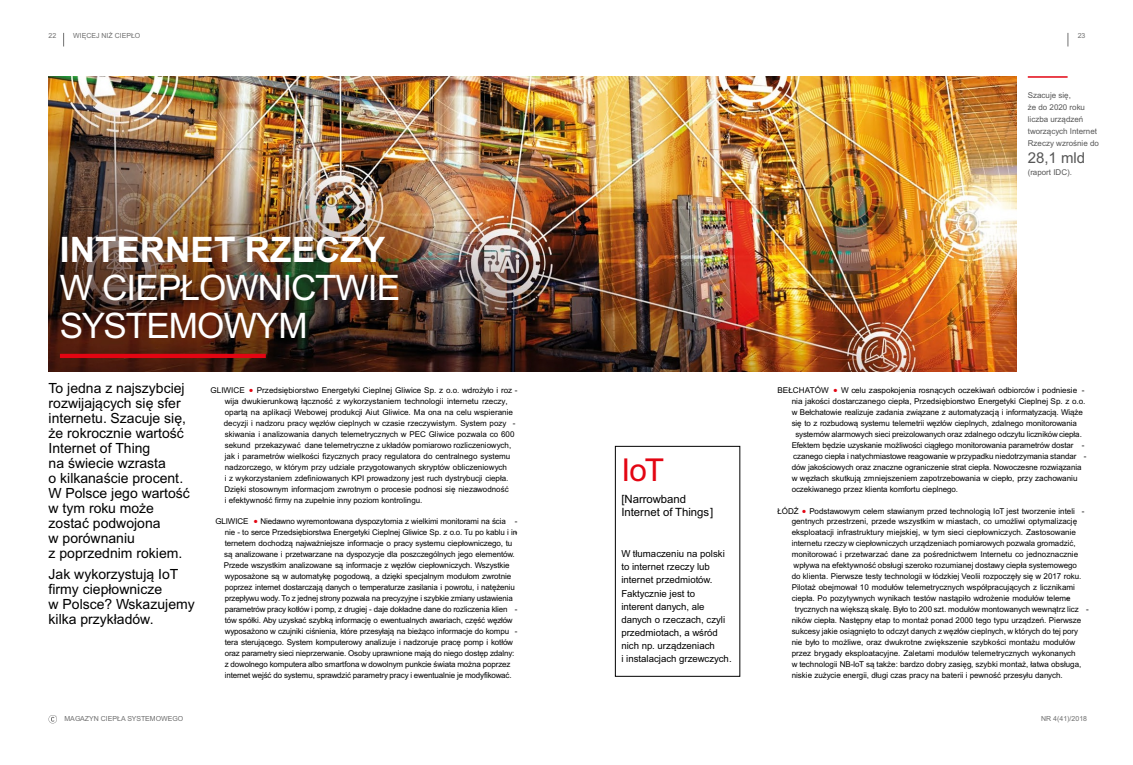
<style>
.page{position:relative;width:1133px;height:765px;background:#fff}
.page>*{position:absolute;margin:0;border:0;box-sizing:border-box;transform-origin:0 0}
.t1{font:35.1px/37.9px "Arial";letter-spacing:-.025em;color:#fff}
.t2{font:700 35.1px "Arial";color:#fff}
.t3{font:31.5px "Arial";color:#e30512}
.t4{font:15px "Arial";color:#575757}
.t5{font:14px/15px "Arial";color:#000}
.t6{font:11.4px/13.2px "Arial";color:#000}
.t7{font:9.6px/13.1px "Arial";color:#000}
.t8{font:8px/10.9px "Arial";letter-spacing:-.01em;color:#000}
.t9{font:8px/12px "Arial";color:#575757}
.t10{font:7px "Arial";color:#707070}
.s1{font-size:13px;color:#e30512}
</style>
<div class="page">
<svg style="left:48px;top:715px;width:9px;height:9px"></svg>
<img style="left:49px;top:76px;width:968px;height:295px">
<hr style="left:60px;top:354px;width:206px;height:4px;background:#e30512">
<div style="left:615px;top:446px;width:125px;height:231px;border:1px solid #000"></div>
<hr style="left:1028px;top:76px;width:40px;height:2px;background:#e30512">
<svg style="left:1068px;top:33px;width:1px;height:13px"></svg>
<svg style="left:64px;top:33px;width:1px;height:13px"></svg>
<p class="t10" style="left:73px;top:33px;width:69px">WIĘCEJ NIŻ CIEPŁO</p>
<p class="t10" style="left:49px;top:33px;width:9px">22</p>
<p class="t10" style="left:1078px;top:33px;width:9px">23</p>
<h1 class="t2" style="left:60px;top:236px;width:327px">INTERNET RZECZY</h1>
<h1 class="t1" style="left:60px;top:272px;width:342px">W CIEPŁOWNICTWIE<br>SYSTEMOWYM</h1>
<p class="t9" style="left:1028px;top:90px;width:73px">Szacuje się,<br>że do 2020 roku liczba urządzeń tworzących Internet<br>Rzeczy wzrośnie do</p>
<h3 class="t4" style="left:1028px;top:152px;width:59px">28,1 mld</h3>
<p class="t9" style="left:1028px;top:167px;width:46px">(raport IDC).</p>
<h3 class="t5" style="left:49px;top:382px;width:138px">To jedna z najszybciej</h3>
<h3 class="t5" style="left:49px;top:397px;width:143px">rozwijających się sfer internetu. Szacuje się, że rokrocznie wartość<br>Internet of Thing<br>na świecie wzrasta<br>o kilkanaście procent.<br>W Polsce jego wartość w tym roku może zostać podwojona<br>w porównaniu<br>z poprzednim rokiem.</h3>
<h3 class="t5" style="left:49px;top:568px;width:148px">Jak wykorzystują IoT firmy ciepłownicze<br>w Polsce? Wskazujemy kilka przykładów.</h3>
<p class="t8" style="left:224px;top:386px;width:295px;text-indent:-13px">GLIWICE <span class="s1">•</span> Przedsiębiorstwo Energetyki Cieplnej Gliwice Sp. z o.o. wdrożyło i roz - wija dwukierunkową łączność z wykorzystaniem technologii internetu rzeczy, opartą na aplikacji Webowej produkcji Aiut Gliwice. Ma ona na celu wspieranie decyzji i nadzoru pracy węzłów cieplnych w czasie rzeczywistym. System pozy - skiwania i analizowania danych telemetrycznych w PEC Gliwice pozwala co 600 sekund przekazywać dane telemetryczne z układów pomiarowo rozliczeniowych, jak i parametrów wielkości fizycznych pracy regulatora do centralnego systemu nadzorczego, w którym przy udziale przygotowanych skryptów obliczeniowych<br>i z wykorzystaniem zdefiniowanych KPI prowadzony jest ruch dystrybucji ciepła.<br>Dzięki stosownym informacjom zwrotnym o procesie podnosi się niezawodność<br>i efektywność firmy na zupełnie inny poziom kontrolingu.</p>
<p class="t8" style="left:778px;top:386px;width:308px">BEŁCHATÓW <span class="s1">•</span> W celu zaspokojenia rosnących oczekiwań odbiorców i podniesie -</p>
<p class="t8" style="left:792px;top:397px;width:295px">nia jakości dostarczanego ciepła, Przedsiębiorstwo Energetyki Cieplnej Sp. z o.o.</p>
<p class="t8" style="left:792px;top:408px;width:293px">w Bełchatowie realizuje zadania związane z automatyzacją i informatyzacją. Wiąże</p>
<p class="t8" style="left:792px;top:419px;width:287px">się to z rozbudową systemu telemetrii węzłów cieplnych, zdalnego monitorowania</p>
<p class="t8" style="left:795px;top:429px;width:288px">systemów alarmowych sieci preizolowanych oraz zdalnego odczytu liczników ciepła.</p>
<p class="t8" style="left:792px;top:440px;width:294px">Efektem będzie uzyskanie możliwości ciągłego monitorowania parametrów dostar -</p>
<p class="t8" style="left:793px;top:451px;width:295px">czanego ciepła i natychmiastowe reagowanie w przypadku niedotrzymania standar -</p>
<p class="t8" style="left:792px;top:462px;width:291px">dów jakościowych oraz znaczne ograniczenie strat ciepła. Nowoczesne rozwiązania</p>
<p class="t8" style="left:792px;top:473px;width:287px">w węzłach skutkują zmniejszeniem zapotrzebowania w ciepło, przy zachowaniu</p>
<p class="t8" style="left:792px;top:484px;width:168px">oczekiwanego przez klienta komfortu cieplnego.</p>
<h2 class="t3" style="left:621px;top:458px;width:44px">IoT</h2>
<h3 class="t6" style="left:621px;top:493px;width:93px">[Narrowband<br>Internet of Things]</h3>
<p class="t7" style="left:621px;top:548px;width:105px">W tłumaczeniu na polski to internet rzeczy lub internet przedmiotów.<br>Faktycznie jest to interent danych, ale danych o rzeczach, czyli przedmiotach, a wśród nich np. urządzeniach</p>
<p class="t8" style="left:777px;top:506px;width:308px">ŁÓDŹ <span class="s1">•</span> Podstawowym celem stawianym przed technologią IoT jest tworzenie inteli -</p>
<p class="t8" style="left:792px;top:517px;width:287px">gentnych przestrzeni, przede wszystkim w miastach, co umożliwi optymalizację</p>
<p class="t8" style="left:792px;top:528px;width:286px">eksploatacji infrastruktury miejskiej, w tym sieci ciepłowniczych. Zastosowanie</p>
<p class="t8" style="left:792px;top:539px;width:285px">internetu rzeczy w ciepłowniczych urządzeniach pomiarowych pozwala gromadzić,</p>
<p class="t8" style="left:792px;top:550px;width:288px">monitorować i przetwarzać dane za pośrednictwem Internetu co jednoznacznie</p>
<p class="t8" style="left:794px;top:561px;width:285px">wpływa na efektywność obsługi szeroko rozumianej dostawy ciepła systemowego</p>
<p class="t8" style="left:792px;top:572px;width:291px">do klienta. Pierwsze testy technologii w łódzkiej Veolii rozpoczęły się w 2017 roku.</p>
<p class="t8" style="left:792px;top:583px;width:285px">Pilotaż obejmował 10 modułów telemetrycznych współpracujących z licznikami</p>
<p class="t8" style="left:792px;top:593px;width:281px">ciepła. Po pozytywnych wynikach testów nastąpiło wdrożenie modułów teleme-</p>
<p class="t8" style="left:795px;top:604px;width:296px">trycznych na większą skalę. Było to 200 szt. modułów montowanych wewnątrz licz -</p>
<p class="t8" style="left:792px;top:615px;width:291px">ników ciepła. Następny etap to montaż ponad 2000 tego typu urządzeń. Pierwsze</p>
<p class="t8" style="left:792px;top:626px;width:288px">sukcesy jakie osiągnięto to odczyt danych z węzłów cieplnych, w których do tej pory</p>
<p class="t8" style="left:792px;top:637px;width:285px">nie było to możliwe, oraz dwukrotne zwiększenie szybkości montażu modułów</p>
<p class="t8" style="left:792px;top:648px;width:286px">przez brygady eksploatacyjne. Zaletami modułów telemetrycznych wykonanych</p>
<p class="t8" style="left:792px;top:659px;width:291px">w technologii NB-IoT są także: bardzo dobry zasięg, szybki montaż, łatwa obsługa,</p>
<p class="t8" style="left:792px;top:670px;width:273px">niskie zużycie energii, długi czas pracy na baterii i pewność przesyłu danych.</p>
<p class="t8" style="left:224px;top:517px;width:295px;text-indent:-8px">GLIWICE <span class="s1">•</span> Niedawno wyremontowana dyspozytornia z wielkimi monitorami na ścia - nie - to serce Przedsiębiorstwa Energetyki Cieplnej Gliwice Sp. z o.o. Tu po kablu i in&shy;ternetem dochodzą najważniejsze informacje o pracy systemu ciepłowniczego, tu są analizowane i przetwarzane na dyspozycje dla poszczególnych jego elementów.<br>Przede wszystkim analizowane są informacje z węzłów ciepłowniczych. Wszystkie wyposażone są w automatykę pogodową, a dzięki specjalnym modułom zwrotnie poprzez internet dostarczają danych o temperaturze zasilania i powrotu, i natężeniu przepływu wody. To z jednej strony pozwala na precyzyjne i szybkie zmiany ustawienia parametrów pracy kotłów i pomp, z drugiej - daje dokładne dane do rozliczenia klien - tów spółki. Aby uzyskać szybką informację o ewentualnych awariach, część węzłów wyposażono w czujniki ciśnienia, które przesyłają na bieżąco informacje do kompu - tera sterującego. System komputerowy analizuje i nadzoruje pracę pomp i kotłów oraz parametry sieci nieprzerwanie. Osoby uprawnione mają do niego dostęp zdalny: z dowolnego komputera albo smartfona w dowolnym punkcie świata można poprzez internet wejść do systemu, sprawdzić parametry pracy i ewentualnie je modyfikować.</p>
<p class="t7" style="left:621px;top:653px;width:112px">i instalacjach grzewczych.</p>
<p class="t10" style="left:64px;top:716px;width:120px">MAGAZYN CIEPŁA SYSTEMOWEGO</p>
<p class="t10" style="left:1041px;top:716px;width:47px">NR 4(41)/2018</p>
</div>
